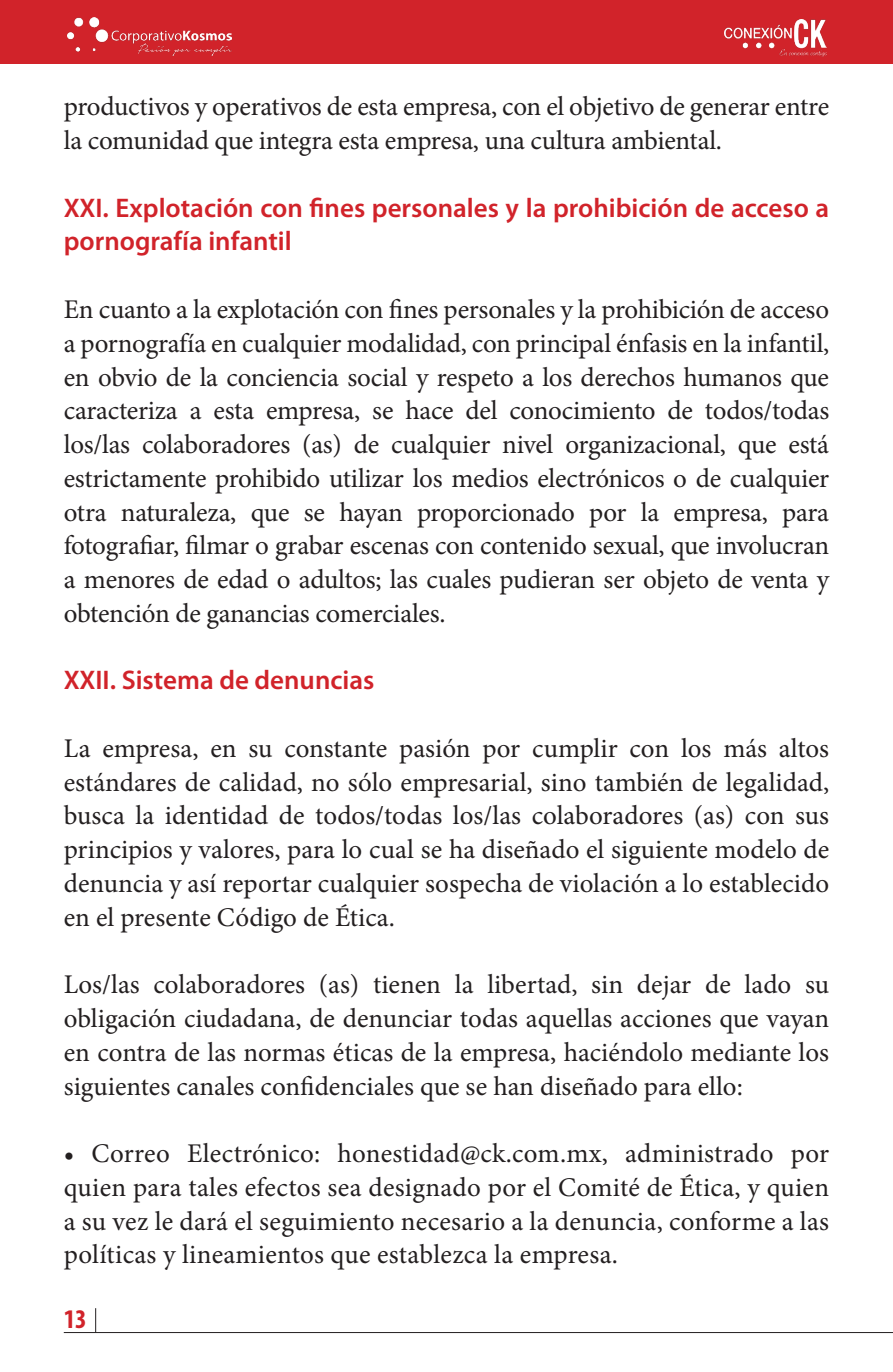
<style>
.page{position:relative;width:893px;height:1372px;background:#fff}
.page>*{position:absolute;margin:0;border:0;box-sizing:border-box;transform-origin:0 0}
.t1{font:27px/33.8px "Minion Pro";letter-spacing:-.005em;color:#231f20;text-align:justify}
.t2{font:600 27px/33.8px "Myriad Pro";color:#d1232a}
.t3{font:700 condensed 27px "Myriad Pro";color:#d1232a}
</style>
<div class="page">
<hr style="left:64px;top:1331px;width:829px;height:1px;background:#231f20">
<svg style="left:95px;top:1308px;width:1px;height:24px"></svg>
<div style="left:0;top:0;width:893px;height:64px;background:#d1232a"></div>
<img style="left:68px;top:18px;width:164px;height:38px">
<img style="left:724px;top:19px;width:102px;height:37px">
<p class="t1" style="left:64px;top:90px;width:767px">productivos y operativos de esta empresa, con el objetivo de generar entre la comunidad que integra esta empresa, una cultura ambiental.</p>
<p class="t2" style="left:64px;top:190px;width:767px">XXI. Explotación con fines personales y la prohibición de acceso a pornografía infantil</p>
<p class="t1" style="left:64px;top:292px;width:767px">En cuanto a la explotación con fines personales y la prohibición de acceso a pornografía en cualquier modalidad, con principal énfasis en la infantil, en obvio de la conciencia social y respeto a los derechos humanos que caracteriza a esta empresa, se hace del conocimiento de todos/todas los/las colaboradores (as) de cualquier nivel organizacional, que está estrictamente prohibido utilizar los medios electrónicos o de cualquier otra naturaleza, que se hayan proporcionado por la empresa, para fotografiar, filmar o grabar escenas con contenido sexual, que involucran a menores de edad o adultos; las cuales pudieran ser objeto de venta y obtención de ganancias comerciales.</p>
<p class="t2" style="left:64px;top:662px;width:312px">XXII. Sistema de denuncias</p>
<p class="t1" style="left:64px;top:731px;width:767px">La empresa, en su constante pasión por cumplir con los más altos estándares de calidad, no sólo empresarial, sino también de legalidad, busca la identidad de todos/todas los/las colaboradores (as) con sus principios y valores, para lo cual se ha diseñado el siguiente modelo de denuncia y así reportar cualquier sospecha de violación a lo establecido en el presente Código de Ética.</p>
<p class="t1" style="left:64px;top:967px;width:767px">Los/las colaboradores (as) tienen la libertad, sin dejar de lado su obligación ciudadana, de denunciar todas aquellas acciones que vayan en contra de las normas éticas de la empresa, haciéndolo mediante los siguientes canales confidenciales que se han diseñado para ello:</p>
<p class="t1" style="left:64px;top:1136px;width:767px">• Correo Electrónico: honestidad@ck.com.mx, administrado por quien para tales efectos sea designado por el Comité de Ética, y quien a su vez le dará el seguimiento necesario a la denuncia, conforme a las políticas y lineamientos que establezca la empresa.</p>
<p class="t3" style="left:64px;top:1302px;width:25px">13</p>
</div>
